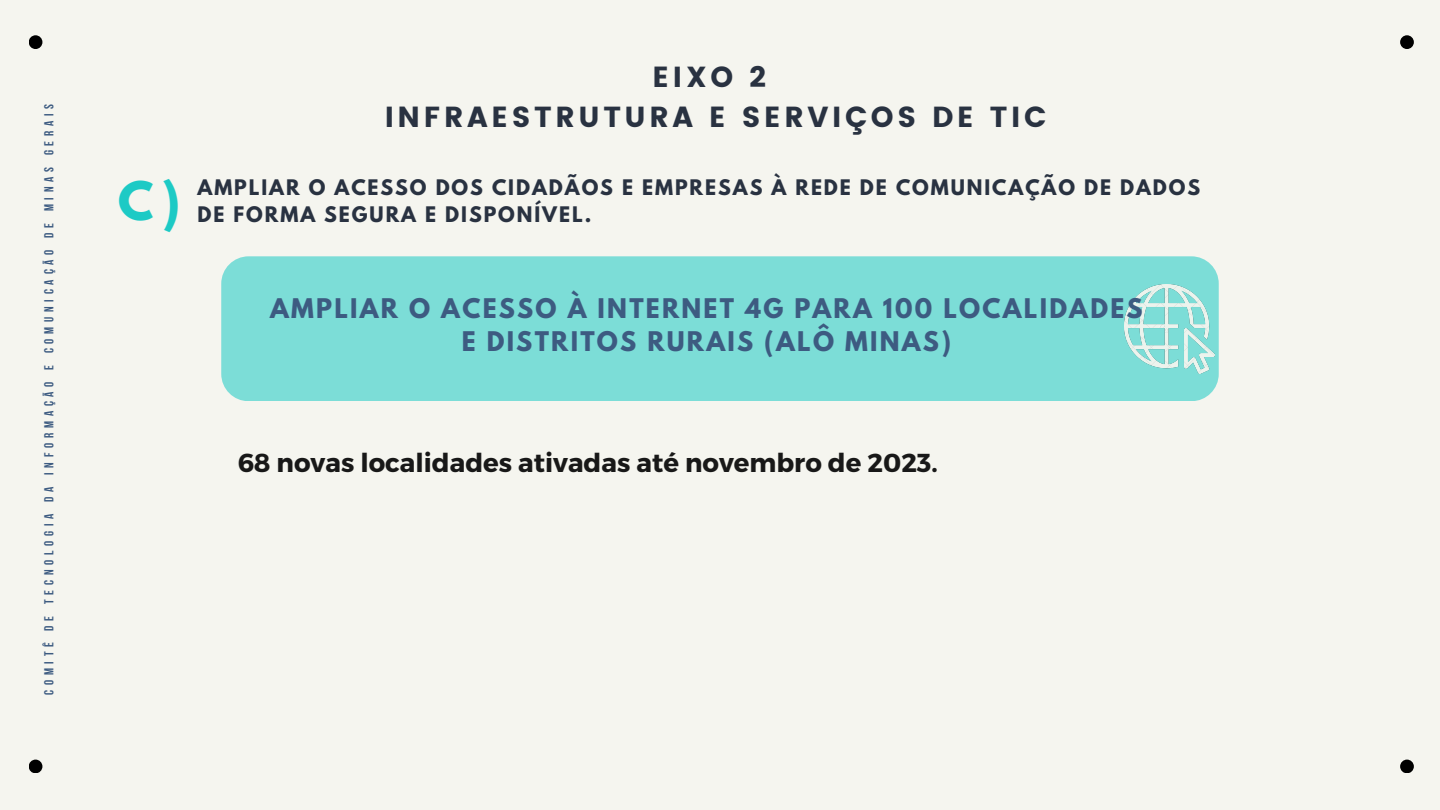
<style>
.page{position:relative;width:1440px;height:810px;background:#f5f5ef}
.page>*{position:absolute;margin:0;border:0;box-sizing:border-box;transform-origin:0 0}
.t1{font:700 47px "League Spartan";color:#1dcac5}
.t2{font:29px "Poppins";letter-spacing:.125em;color:#293241}
.t3{font:700 26px "Montserrat";color:#000}
.t4{font:700 24px/33px "League Spartan";letter-spacing:.095em;color:#3d5b81;text-align:center}
.t5{font:700 19px "League Spartan";letter-spacing:.1em;color:#293241}
.t6{font:700 13px "Bebas Neue";letter-spacing:.37em;color:#3d5b81}
</style>
<div class="page">
<div style="left:1400px;top:760px;width:14px;height:13px;background:#000;border-radius:50%"></div>
<div style="left:1400px;top:35px;width:14px;height:14px;background:#000;border-radius:50%"></div>
<div style="left:29px;top:760px;width:13px;height:13px;background:#000;border-radius:50%"></div>
<div style="left:29px;top:35px;width:13px;height:14px;background:#000;border-radius:50%"></div>
<div style="left:221px;top:256px;width:998px;height:145px;background:#7cddd7"></div>
<img style="left:1125px;top:284px;width:89px;height:90px">
<p class="t6" style="left:44px;top:695px;width:593px;rotate:-90deg">COMITÊ DE TECNOLOGIA DA INFORMAÇÃO E COMUNICAÇÃO DE MINAS GERAIS</p>
<p class="t1" style="left:118px;top:177px;width:64px">C)</p>
<p class="t2" style="left:652px;top:60px;width:115px">EIXO 2</p>
<p class="t2" style="left:385px;top:100px;width:663px">INFRAESTRUTURA E SERVIÇOS DE TIC</p>
<p class="t5" style="left:198px;top:178px;width:1004px">AMPLIAR O ACESSO DOS CIDADÃOS E EMPRESAS À REDE DE COMUNICAÇÃO DE DADOS</p>
<p class="t5" style="left:198px;top:204px;width:395px">DE FORMA SEGURA E DISPONÍVEL.</p>
<p class="t4" style="left:270px;top:295px;width:874px">AMPLIAR O ACESSO À INTERNET 4G PARA 100 LOCALIDADES<br>E DISTRITOS RURAIS (ALÔ MINAS)</p>
<h3 class="t3" style="left:237px;top:446px;width:702px">68 novas localidades ativadas até novembro de 2023.</h3>
</div>
